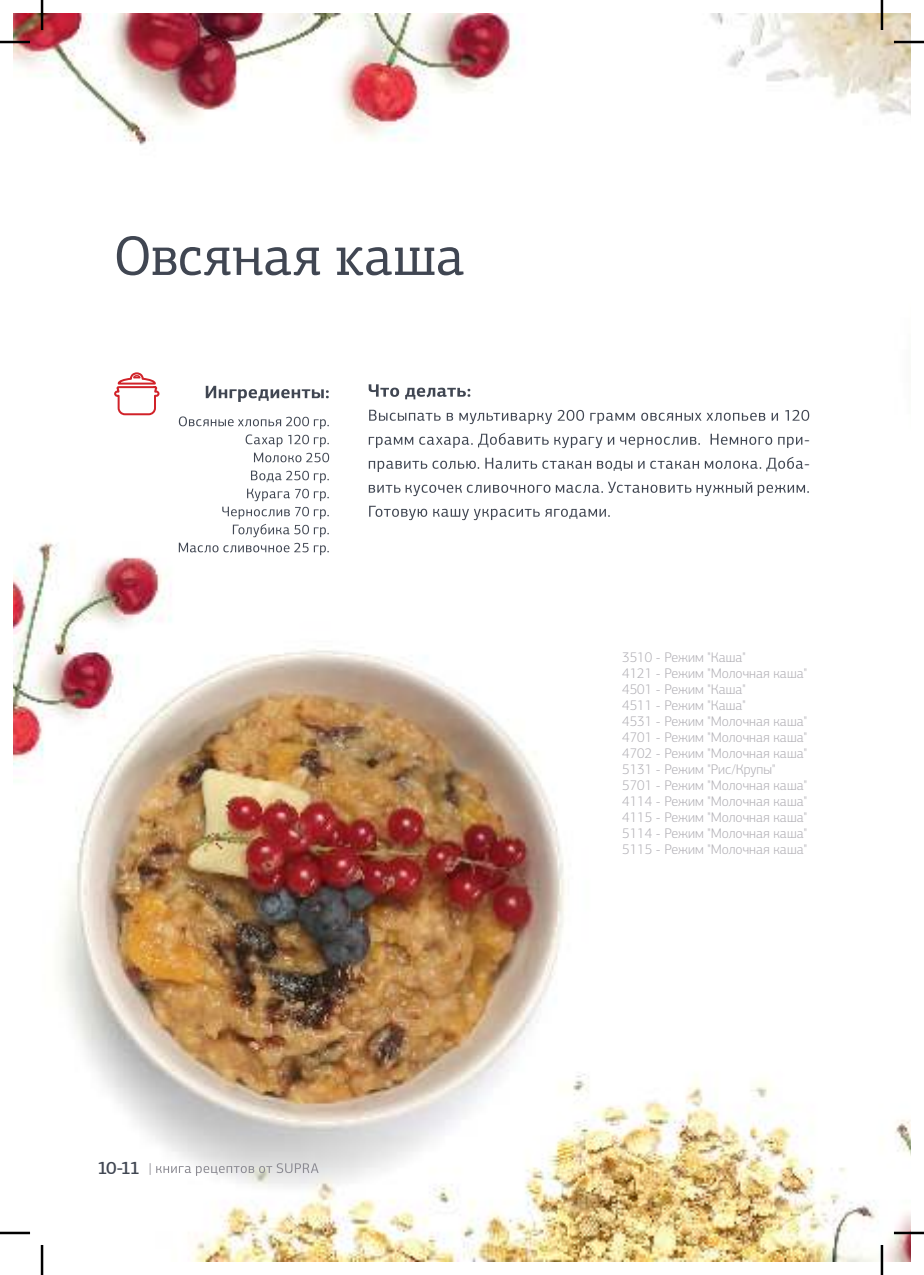
<style>
.page{position:relative;width:924px;height:1275px;background:#fff}
.page>*{position:absolute;margin:0;border:0;box-sizing:border-box;transform-origin:0 0}
.t1{font:500 18px "PF Agora Slab Pro";color:#404652}
.t2{font:16px/24px "PF Agora Sans Pro";color:#404652}
.t3{font:300 14px/16px "PF Centro Sans Pro";color:#b2b0b6}
</style>
<div class="page">
<img style="left:14px;top:14px;width:895px;height:1247px">
<svg style="left:150px;top:1163px;width:168px;height:12px"></svg>
<svg style="left:117px;top:236px;width:346px;height:39px"></svg>
<svg style="left:368px;top:384px;width:102px;height:15px"></svg>
<svg style="left:369px;top:410px;width:439px;height:14px"></svg>
<svg style="left:368px;top:433px;width:434px;height:15px"></svg>
<svg style="left:368px;top:457px;width:434px;height:15px"></svg>
<svg style="left:368px;top:481px;width:440px;height:15px"></svg>
<svg style="left:369px;top:506px;width:240px;height:14px"></svg>
<svg style="left:206px;top:386px;width:122px;height:16px"></svg>
<svg style="left:179px;top:416px;width:150px;height:46px"></svg>
<svg style="left:247px;top:470px;width:82px;height:31px"></svg>
<svg style="left:179px;top:507px;width:150px;height:48px"></svg>
<svg style="left:113px;top:371px;width:47px;height:45px"></svg>
<hr style="left:0;top:41px;width:30px;height:2px;background:#000">
<hr style="left:893px;top:41px;width:30px;height:2px;background:#000">
<hr style="left:0;top:1231px;width:30px;height:3px;background:#000">
<hr style="left:893px;top:1231px;width:30px;height:3px;background:#000">
<hr style="left:41px;top:0;width:2px;height:30px;background:#000">
<hr style="left:41px;top:1245px;width:2px;height:30px;background:#000">
<hr style="left:880px;top:0;width:2px;height:30px;background:#000">
<hr style="left:880px;top:1245px;width:2px;height:30px;background:#000">
<p class="t1" style="left:97px;top:1157px;width:44px">10-11</p>
<p class="t2" style="left:803px;top:429px;width:7px">- -</p>
<p class="t3" style="left:622px;top:649px;width:186px">3510 - Режим "Каша"<br>4121 - Режим "Молочная каша"<br>4501 - Режим "Каша"<br>4511 - Режим "Каша"<br>4531 - Режим "Молочная каша"<br>4701 - Режим "Молочная каша"<br>4702 - Режим "Молочная каша"<br>5131 - Режим "Рис/Крупы"<br>5701 - Режим "Молочная каша"<br>4114 - Режим "Молочная каша"<br>4115 - Режим "Молочная каша"<br>5114 - Режим "Молочная каша"<br>5115 - Режим "Молочная каша"</p>
</div>
